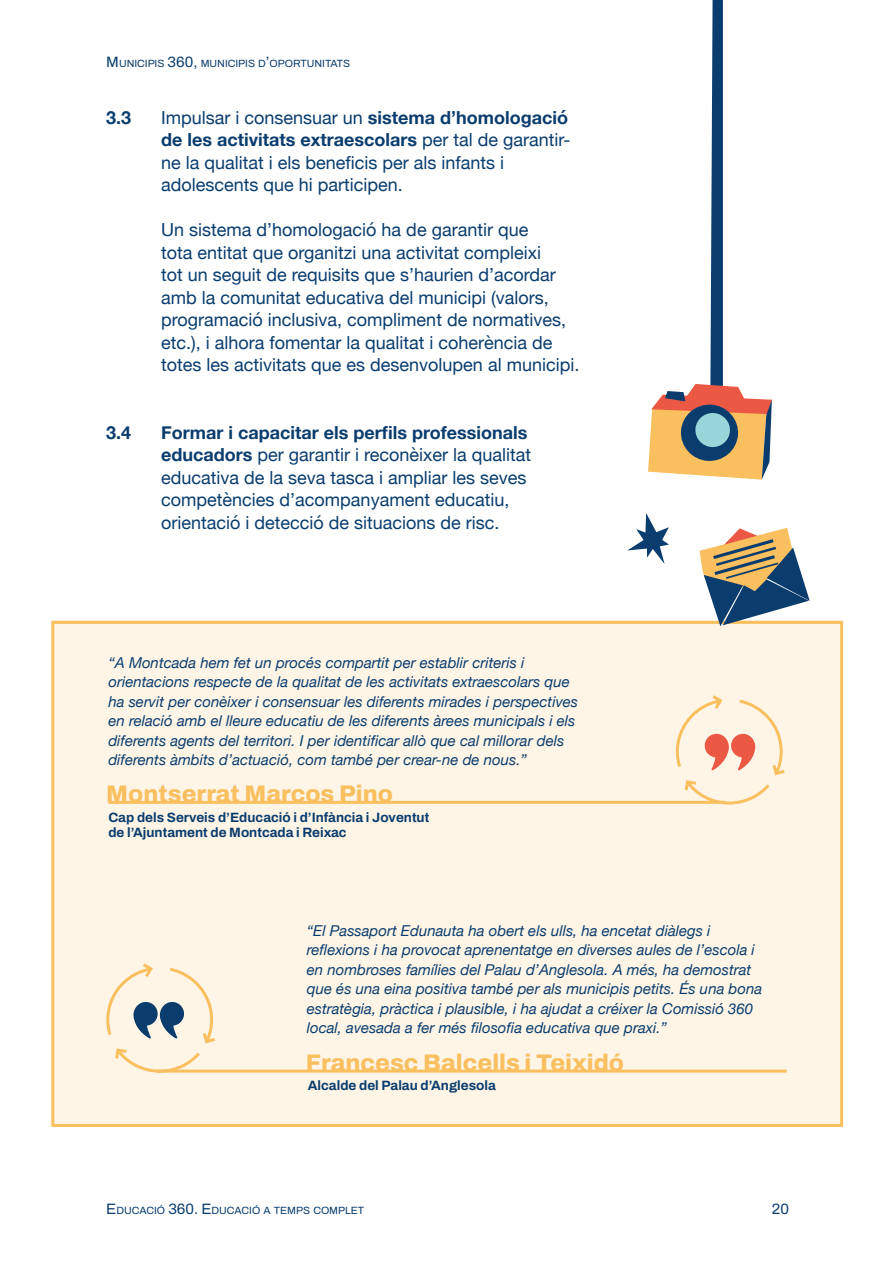
<style>
.page{position:relative;width:893px;height:1263px;background:#fff}
.page>*{position:absolute;margin:0;border:0;box-sizing:border-box;transform-origin:0 0}
.t1{font:800 24px "Archivo";color:#fabf5e}
.t2{font:18px/22.5px "Helvetica Neue";color:#0a3d6e}
.t3{font:700 18px "Helvetica Neue";color:#0a3d6e}
.t4{font:italic 15px/19.5px "Helvetica Neue";color:#0a3d6e}
.t5{font:15px "Archivo";color:#0a3d6e}
.t6{font:700 13.5px/15px "Archivo";color:#0a3d6e}
.t7{font:10.5px "Archivo";color:#0a3d6e}
.s1{font-size:15px}
.s2{font-weight:700}
</style>
<div class="page">
<div style="left:52px;top:621px;width:789px;height:506px;background:#fef5e7"></div>
<hr style="left:156px;top:1069px;width:631px;height:3px;background:#fabf5e">
<hr style="left:108px;top:801px;width:617px;height:3px;background:#fabf5e">
<svg style="left:674px;top:695px;width:111px;height:110px"></svg>
<svg style="left:106px;top:963px;width:112px;height:110px"></svg>
<div style="left:51px;top:621px;width:792px;height:506px;border:3px solid #fabf5e"></div>
<svg style="left:699px;top:528px;width:111px;height:98px"></svg>
<svg style="left:648px;top:0;width:124px;height:480px"></svg>
<svg style="left:627px;top:513px;width:42px;height:51px"></svg>
<p class="t7" style="left:106px;top:55px;width:245px"><span class="s1">M</span>UNICIPIS <span class="s1">360,</span> M UNICIPIS D<span class="s1">’</span>OPORTUNITATS</p>
<p class="t3" style="left:106px;top:103px;width:27px">3.3</p>
<p class="t3" style="left:106px;top:418px;width:27px">3.4</p>
<p class="t2" style="left:161px;top:107px;width:411px">Impulsar i consensuar un <span class="s2">sistema d’homologació de les activitats extraescolars</span> per tal de garantir&shy;ne la qualitat i els beneficis per als infants i adolescents que hi participen.</p>
<p class="t2" style="left:161px;top:220px;width:420px">Un sistema d’homologació ha de garantir que<br>tota entitat que organitzi una activitat compleixi<br>tot un seguit de requisits que s’haurien d’acordar amb la comunitat educativa del municipi (valors, programació inclusiva, compliment de normatives, etc.), i alhora fomentar la qualitat i coherència de totes les activitats que es desenvolupen al municipi.</p>
<p class="t2" style="left:161px;top:422px;width:372px"><span class="s2">Formar i capacitar els perfils professionals educadors</span> per garantir i reconèixer la qualitat educativa de la seva tasca i ampliar les seves competències d’acompanyament educatiu, orientació i detecció de situacions de risc.</p>
<p class="t4" style="left:108px;top:654px;width:471px">“A Montcada hem fet un procés compartit per establir criteris i orientacions respecte de la qualitat de les activitats extraescolars que ha servit per conèixer i consensuar les diferents mirades i perspectives en relació amb el lleure educatiu de les diferents àrees municipals i els diferents agents del territori. I per identificar allò que cal millorar dels diferents àmbits d’actuació, com també per crear-ne de nous.”</p>
<h1 class="t1" style="left:106px;top:776px;width:288px">Montserrat Marcos Pino</h1>
<p class="t6" style="left:108px;top:809px;width:322px">Cap dels Serveis d’Educació i d’Infància i Joventut de l’Ajuntament de Montcada i Reixac</p>
<p class="t4" style="left:307px;top:921px;width:457px">“El Passaport Edunauta ha obert els ulls, ha encetat diàlegs i reflexions i ha provocat aprenentatge en diverses aules de l’escola i en nombroses famílies del Palau d’Anglesola. A més, ha demostrat que és una eina positiva també per als municipis petits. És una bona estratègia, pràctica i plausible, i ha ajudat a créixer la Comissió 360 local, avesada a fer més filosofia educativa que praxi.”</p>
<h1 class="t1" style="left:306px;top:1044px;width:320px">Francesc Balcells i Teixidó</h1>
<p class="t6" style="left:308px;top:1078px;width:190px">Alcalde del Palau d’Anglesola</p>
<p class="t7" style="left:106px;top:1203px;width:259px"><span class="s1">E</span>DUCACIÓ <span class="s1">360. E</span>DUCACIÓ A TEM PS COM PLET</p>
<p class="t5" style="left:772px;top:1198px;width:19px">20</p>
</div>
